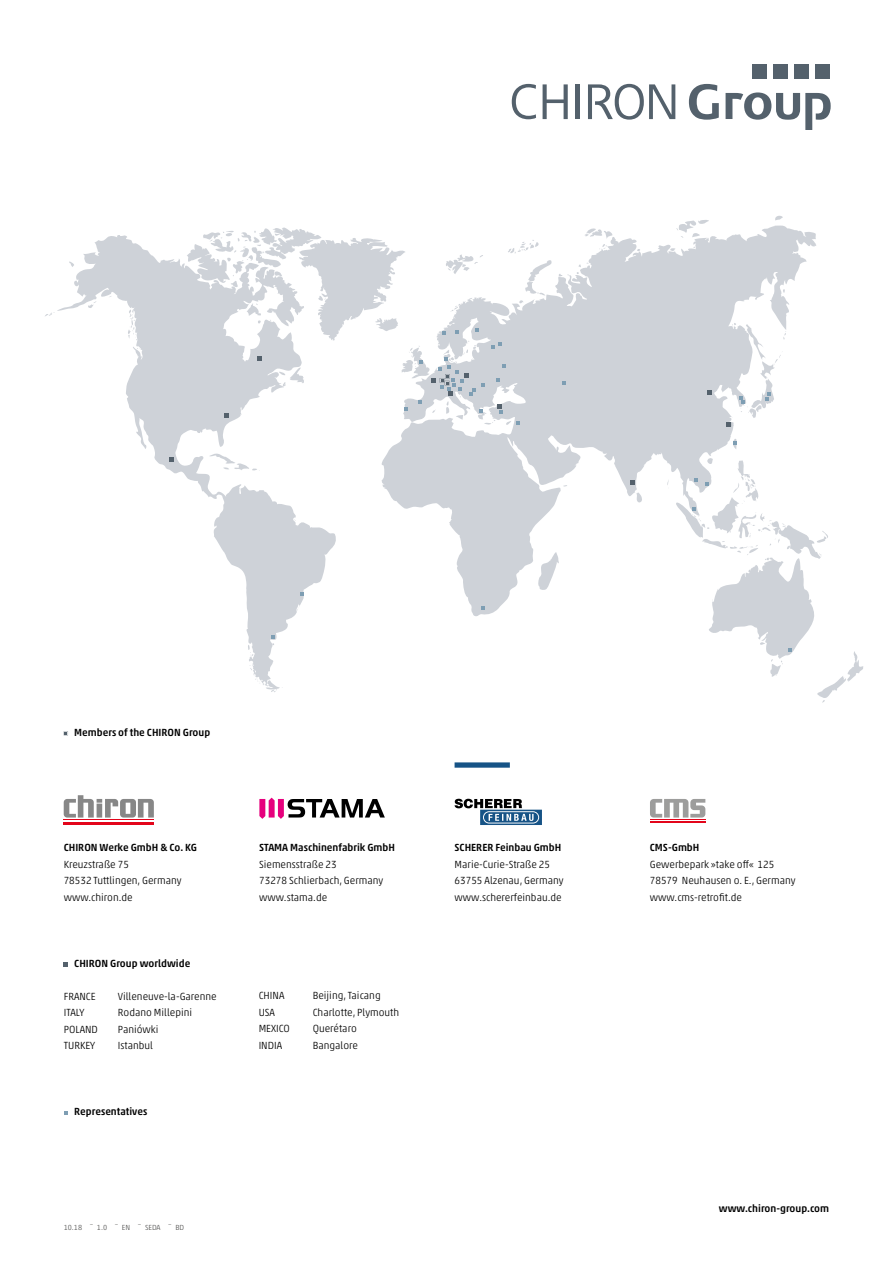
<style>
.page{position:relative;width:893px;height:1263px;background:#fff}
.page>*{position:absolute;margin:0;border:0;box-sizing:border-box;transform-origin:0 0}
.t1{font:300 10.5px/16.5px "Akko W1 G";color:#000}
.t2{font:500 10.5px "Akko W1 G";color:#000}
.t3{font:300 7.5px "Akko W1 G";color:#575756}
</style>
<div class="page">
<svg style="left:45px;top:215px;width:818px;height:488px"></svg>
<svg style="left:630px;top:480px;width:4px;height:5px"></svg>
<svg style="left:707px;top:390px;width:5px;height:5px"></svg>
<svg style="left:726px;top:422px;width:5px;height:5px"></svg>
<svg style="left:257px;top:356px;width:5px;height:5px"></svg>
<svg style="left:224px;top:413px;width:4px;height:5px"></svg>
<svg style="left:170px;top:457px;width:4px;height:4px"></svg>
<svg style="left:788px;top:648px;width:4px;height:3px"></svg>
<svg style="left:455px;top:330px;width:4px;height:4px"></svg>
<svg style="left:475px;top:328px;width:4px;height:4px"></svg>
<svg style="left:442px;top:331px;width:4px;height:3px"></svg>
<svg style="left:479px;top:409px;width:4px;height:4px"></svg>
<svg style="left:498px;top:404px;width:5px;height:10px"></svg>
<svg style="left:562px;top:381px;width:4px;height:4px"></svg>
<svg style="left:481px;top:606px;width:4px;height:4px"></svg>
<svg style="left:300px;top:592px;width:4px;height:4px"></svg>
<svg style="left:418px;top:400px;width:4px;height:3px"></svg>
<svg style="left:404px;top:407px;width:4px;height:3px"></svg>
<svg style="left:496px;top:378px;width:4px;height:4px"></svg>
<svg style="left:502px;top:364px;width:4px;height:4px"></svg>
<svg style="left:491px;top:342px;width:11px;height:7px"></svg>
<svg style="left:271px;top:635px;width:3px;height:4px"></svg>
<svg style="left:692px;top:507px;width:4px;height:4px"></svg>
<svg style="left:705px;top:483px;width:4px;height:3px"></svg>
<svg style="left:694px;top:478px;width:4px;height:4px"></svg>
<svg style="left:765px;top:392px;width:6px;height:9px"></svg>
<svg style="left:739px;top:396px;width:6px;height:8px"></svg>
<svg style="left:733px;top:441px;width:4px;height:4px"></svg>
<svg style="left:419px;top:360px;width:4px;height:4px"></svg>
<svg style="left:431px;top:357px;width:54px;height:39px;background:#c5ccd3"></svg>
<svg style="left:455px;top:799px;width:87px;height:26px"></svg>
<svg style="left:259px;top:798px;width:126px;height:21px"></svg>
<svg style="left:650px;top:799px;width:55px;height:18px"></svg>
<hr style="left:650px;top:819px;width:55px;height:1px;background:#e3051b">
<hr style="left:650px;top:821px;width:55px;height:1px;background:#e3051b">
<hr style="left:64px;top:819px;width:90px;height:1px;background:#e3051b">
<hr style="left:64px;top:822px;width:90px;height:3px;background:#e3051b">
<svg style="left:64px;top:795px;width:90px;height:22px"></svg>
<div style="left:773px;top:64px;width:15px;height:14px;background:#54616c"></div>
<div style="left:794px;top:64px;width:15px;height:14px;background:#54616c"></div>
<div style="left:815px;top:64px;width:15px;height:14px;background:#54616c"></div>
<div style="left:752px;top:64px;width:15px;height:14px;background:#54616c"></div>
<svg style="left:543px;top:84px;width:25px;height:35px"></svg>
<svg style="left:512px;top:84px;width:24px;height:35px"></svg>
<hr style="left:576px;top:84px;width:4px;height:35px;background:#54616c">
<svg style="left:726px;top:92px;width:105px;height:38px"></svg>
<svg style="left:689px;top:84px;width:30px;height:36px"></svg>
<svg style="left:588px;top:84px;width:87px;height:36px"></svg>
<div style="left:455px;top:762px;width:55px;height:6px;background:#165386"></div>
<svg style="left:64px;top:731px;width:4px;height:4px"></svg>
<svg style="left:64px;top:962px;width:4px;height:4px"></svg>
<svg style="left:64px;top:1111px;width:4px;height:4px"></svg>
<p class="t2" style="left:74px;top:724px;width:137px">Members of the CHIRON Group</p>
<p class="t2" style="left:64px;top:840px;width:135px">CHIRON Werke GmbH &amp; Co. KG</p>
<p class="t1" style="left:64px;top:855px;width:119px">Kreuzstraße 75<br>78532 Tuttlingen, Germany www.chiron.de</p>
<p class="t2" style="left:74px;top:955px;width:118px">CHIRON Group worldwide</p>
<p class="t1" style="left:64px;top:987px;width:33px">FRANCE</p>
<p class="t1" style="left:118px;top:987px;width:100px">Villeneuve-la-Garenne</p>
<p class="t1" style="left:64px;top:1003px;width:22px">ITALY</p>
<p class="t1" style="left:118px;top:1003px;width:76px">Rodano Millepini</p>
<p class="t1" style="left:64px;top:1020px;width:36px">POLAND</p>
<p class="t1" style="left:118px;top:1020px;width:42px">Paniówki</p>
<p class="t1" style="left:64px;top:1036px;width:33px">TURKEY</p>
<p class="t1" style="left:118px;top:1036px;width:37px">Istanbul</p>
<p class="t2" style="left:74px;top:1104px;width:75px">Representatives</p>
<p class="t3" style="left:64px;top:1222px;width:122px">10.18 – 1.0 – EN – SEDA – BD</p>
<p class="t2" style="left:259px;top:840px;width:137px">STAMA Maschinenfabrik GmbH</p>
<p class="t1" style="left:259px;top:855px;width:126px">Siemensstraße 23<br>73278 Schlierbach, Germany www.stama.de</p>
<p class="t1" style="left:259px;top:987px;width:27px">CHINA</p>
<p class="t1" style="left:313px;top:987px;width:70px">Beijing, Taicang</p>
<p class="t1" style="left:259px;top:1003px;width:18px">USA</p>
<p class="t1" style="left:313px;top:1003px;width:88px">Charlotte, Plymouth</p>
<p class="t1" style="left:259px;top:1020px;width:33px">MEXICO</p>
<p class="t1" style="left:313px;top:1020px;width:46px">Querétaro</p>
<p class="t1" style="left:259px;top:1036px;width:25px">INDIA</p>
<p class="t1" style="left:313px;top:1036px;width:47px">Bangalore</p>
<p class="t2" style="left:455px;top:840px;width:108px">SCHERER Feinbau GmbH</p>
<p class="t1" style="left:455px;top:855px;width:110px">Marie-Curie-Straße 25<br>63755 Alzenau, Germany www.schererfeinbau.de</p>
<p class="t2" style="left:650px;top:840px;width:51px">CMS-GmbH</p>
<p class="t1" style="left:650px;top:855px;width:147px">Gewerbepark »take off« 125<br>78579 Neuhausen o. E., Germany www.cms-retrofit.de</p>
<p class="t2" style="left:719px;top:1200px;width:112px">www.chiron-group.com</p>
</div>
